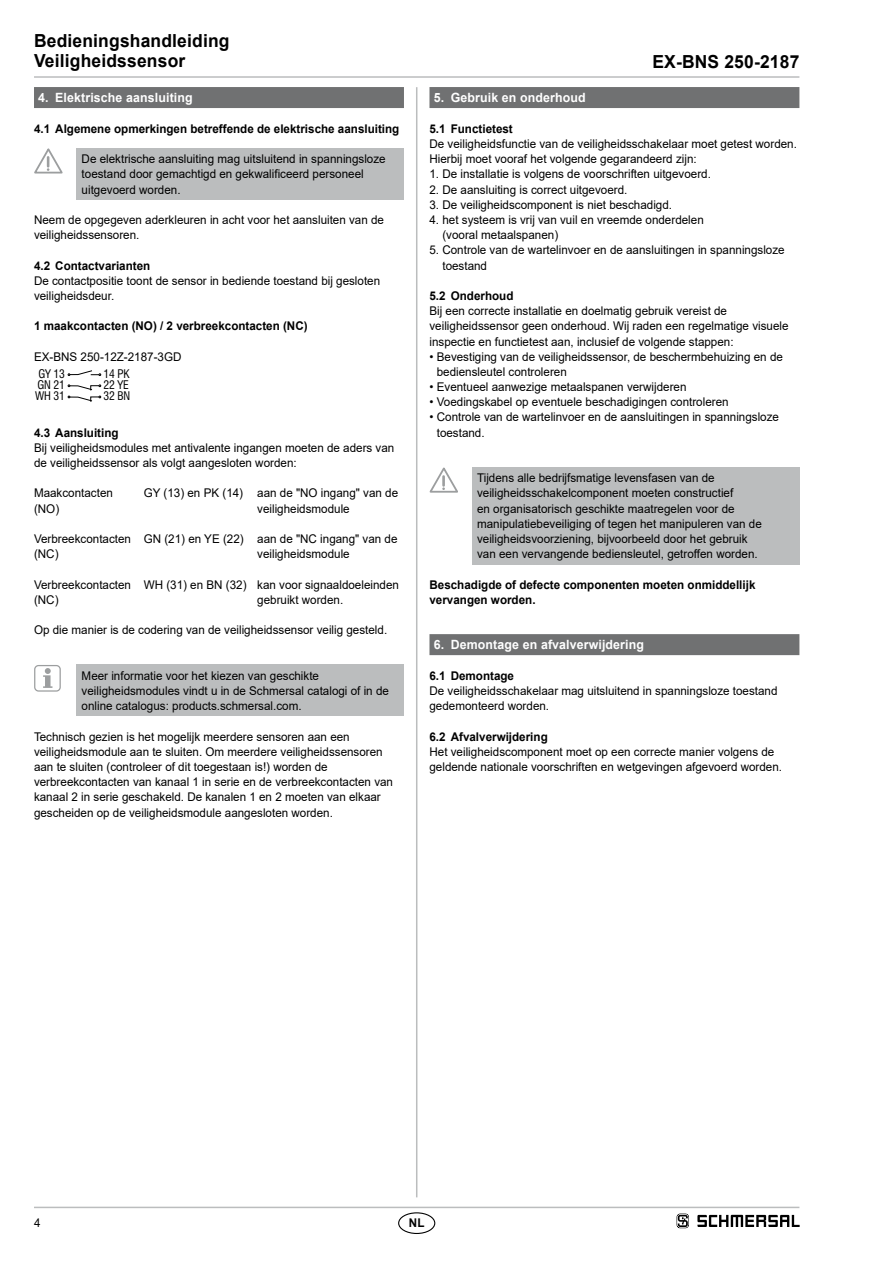
<style>
.page{position:relative;width:893px;height:1263px;background:#fff}
.page>*{position:absolute;margin:0;border:0;box-sizing:border-box;transform-origin:0 0}
.t1{font:700 18px/20.2px "Arial";letter-spacing:.01em;color:#000}
.t2{font:700 12.75px "Arial";letter-spacing:.01em;color:#fff}
.t3{font:12px/15.1px "Arial";color:#000}
.t4{font:700 12px/15.1px "Arial";color:#000}
.t5{font:condensed 11.55px/11.2px "Swiss 721 BT";letter-spacing:-.015em;color:#000;text-align:justify}
</style>
<div class="page">
<hr style="left:34px;top:1207px;width:765px;height:1px;background:#bbbdbe">
<hr style="left:34px;top:76px;width:765px;height:2px;background:#bbbdbe">
<hr style="left:416px;top:87px;width:1px;height:1110px;background:#bbbdbe">
<div style="left:398px;top:1212px;width:37px;height:22px;border:1px solid #000;border-radius:50%"></div>
<div style="left:34px;top:87px;width:370px;height:21px;background:#707172"></div>
<div style="left:77px;top:148px;width:327px;height:51px;background:#bbbdbe"></div>
<svg style="left:34px;top:148px;width:29px;height:26px"></svg>
<svg style="left:68px;top:370px;width:33px;height:32px"></svg>
<div style="left:77px;top:665px;width:327px;height:51px;background:#bbbdbe"></div>
<svg style="left:43px;top:668px;width:9px;height:20px"></svg>
<div style="left:34px;top:665px;width:27px;height:27px;border:1px solid #9c9e9f;border-radius:4px"></div>
<div style="left:429px;top:87px;width:370px;height:21px;background:#707172"></div>
<div style="left:429px;top:634px;width:370px;height:21px;background:#707172"></div>
<div style="left:472px;top:467px;width:327px;height:97px;background:#bbbdbe"></div>
<svg style="left:429px;top:467px;width:29px;height:26px"></svg>
<svg style="left:677px;top:1213px;width:12px;height:15px"></svg>
<svg style="left:697px;top:1215px;width:102px;height:12px"></svg>
<h1 class="t1" style="left:34px;top:31px;width:197px">Bedieningshandleiding<br>Veiligheidssensor</h1>
<p class="t2" style="left:38px;top:89px;width:156px">4. Elektrische aansluiting</p>
<p class="t4" style="left:34px;top:121px;width:367px">4.1 Algemene opmerkingen betreffende de elektrische aansluiting</p>
<p class="t3" style="left:82px;top:151px;width:306px">De elektrische aansluiting mag uitsluitend in spanningsloze toestand door gemachtigd en gekwalificeerd personeel uitgevoerd worden.</p>
<p class="t3" style="left:34px;top:212px;width:352px">Neem de opgegeven aderkleuren in acht voor het aansluiten van de veiligheidssensoren.</p>
<p class="t4" style="left:34px;top:258px;width:118px">4.2 Contactvarianten</p>
<p class="t3" style="left:34px;top:273px;width:348px">De contactpositie toont de sensor in bediende toestand bij gesloten veiligheidsdeur.</p>
<p class="t4" style="left:34px;top:319px;width:275px">1 maakcontacten (NO) / 2 verbreekcontacten (NC)</p>
<p class="t3" style="left:34px;top:349px;width:149px">EX-BNS 250-12Z-2187-3GD</p>
<p class="t5" style="left:35px;top:368px;width:31px">GY 13<br>GN 21<br>WH 31</p>
<p class="t5" style="left:104px;top:368px;width:28px;text-align:left">14 PK<br>22 YE<br>32 BN</p>
<p class="t4" style="left:34px;top:425px;width:86px">4.3 Aansluiting</p>
<p class="t3" style="left:34px;top:440px;width:362px">Bij veiligheidsmodules met antivalente ingangen moeten de aders van de veiligheidssensor als volgt aangesloten worden:</p>
<p class="t3" style="left:34px;top:486px;width:80px">Maakcontacten (NO)</p>
<p class="t3" style="left:257px;top:486px;width:142px;text-indent:-114px">GY (13) en PK (14) aan de "NO ingang" van de veiligheidsmodule</p>
<p class="t3" style="left:34px;top:531px;width:99px">Verbreekcontacten (NC)</p>
<p class="t3" style="left:257px;top:531px;width:142px;text-indent:-114px">GN (21) en YE (22) aan de "NC ingang" van de veiligheidsmodule</p>
<p class="t3" style="left:34px;top:577px;width:99px">Verbreekcontacten (NC)</p>
<p class="t3" style="left:257px;top:577px;width:143px;text-indent:-114px">WH (31) en BN (32) kan voor signaaldoeleinden gebruikt worden.</p>
<p class="t3" style="left:34px;top:622px;width:355px">Op die manier is de codering van de veiligheidssensor veilig gesteld.</p>
<p class="t3" style="left:82px;top:668px;width:309px">Meer informatie voor het kiezen van geschikte veiligheidsmodules vindt u in de Schmersal catalogi of in de online catalogus: products.schmersal.com.</p>
<p class="t3" style="left:34px;top:729px;width:361px">Technisch gezien is het mogelijk meerdere sensoren aan een veiligheidsmodule aan te sluiten. Om meerdere veiligheidssensoren aan te sluiten (controleer of dit toegestaan is!) worden de verbreekcontacten van kanaal 1 in serie en de verbreekcontacten van kanaal 2 in serie geschakeld. De kanalen 1 en 2 moeten van elkaar gescheiden op de veiligheidsmodule aangesloten worden.</p>
<h1 class="t1" style="left:652px;top:52px;width:149px">EX-BNS 250-2187</h1>
<p class="t2" style="left:434px;top:89px;width:153px">5. Gebruik en onderhoud</p>
<p class="t4" style="left:429px;top:121px;width:85px">5.1 Functietest</p>
<p class="t3" style="left:429px;top:136px;width:369px">De veiligheidsfunctie van de veiligheidsschakelaar moet getest worden.<br>Hierbij moet vooraf het volgende gegarandeerd zijn:</p>
<p class="t3" style="left:429px;top:166px;width:283px">1. De installatie is volgens de voorschriften uitgevoerd.</p>
<p class="t3" style="left:429px;top:182px;width:199px">2. De aansluiting is correct uitgevoerd.</p>
<p class="t3" style="left:429px;top:197px;width:244px">3. De veiligheidscomponent is niet beschadigd.</p>
<p class="t3" style="left:442px;top:212px;width:263px;text-indent:-13px">4. het systeem is vrij van vuil en vreemde onderdelen (vooral metaalspanen)</p>
<p class="t3" style="left:442px;top:242px;width:344px;text-indent:-13px">5. Controle van de wartelinvoer en de aansluitingen in spanningsloze toestand</p>
<p class="t4" style="left:429px;top:288px;width:85px">5.2 Onderhoud</p>
<p class="t3" style="left:429px;top:303px;width:361px">Bij een correcte installatie en doelmatig gebruik vereist de veiligheidssensor geen onderhoud. Wij raden een regelmatige visuele inspectie en functietest aan, inclusief de volgende stappen:</p>
<p class="t3" style="left:437px;top:349px;width:348px;text-indent:-7px">• Bevestiging van de veiligheidssensor, de beschermbehuizing en de bediensleutel controleren</p>
<p class="t3" style="left:429px;top:379px;width:259px">• Eventueel aanwezige metaalspanen verwijderen</p>
<p class="t3" style="left:429px;top:394px;width:301px">• Voedingskabel op eventuele beschadigingen controleren</p>
<p class="t3" style="left:437px;top:410px;width:344px;text-indent:-7px">• Controle van de wartelinvoer en de aansluitingen in spanningsloze toestand.</p>
<p class="t3" style="left:477px;top:470px;width:286px">Tijdens alle bedrijfsmatige levensfasen van de veiligheidsschakelcomponent moeten constructief<br>en organisatorisch geschikte maatregelen voor de manipulatiebeveiliging of tegen het manipuleren van de veiligheidsvoorziening, bijvoorbeeld door het gebruik van een vervangende bediensleutel, getroffen worden.</p>
<p class="t4" style="left:429px;top:577px;width:327px">Beschadigde of defecte componenten moeten onmiddellijk vervangen worden.</p>
<p class="t2" style="left:434px;top:636px;width:212px">6. Demontage en afvalverwijdering</p>
<p class="t4" style="left:429px;top:668px;width:86px">6.1 Demontage</p>
<p class="t3" style="left:429px;top:683px;width:350px">De veiligheidsschakelaar mag uitsluitend in spanningsloze toestand gedemonteerd worden.</p>
<p class="t4" style="left:429px;top:729px;width:120px">6.2 Afvalverwijdering</p>
<p class="t3" style="left:429px;top:744px;width:354px">Het veiligheidscomponent moet op een correcte manier volgens de geldende nationale voorschriften en wetgevingen afgevoerd worden.</p>
<p class="t3" style="left:34px;top:1215px;width:8px">4</p>
<p class="t4" style="left:409px;top:1215px;width:17px">NL</p>
</div>
